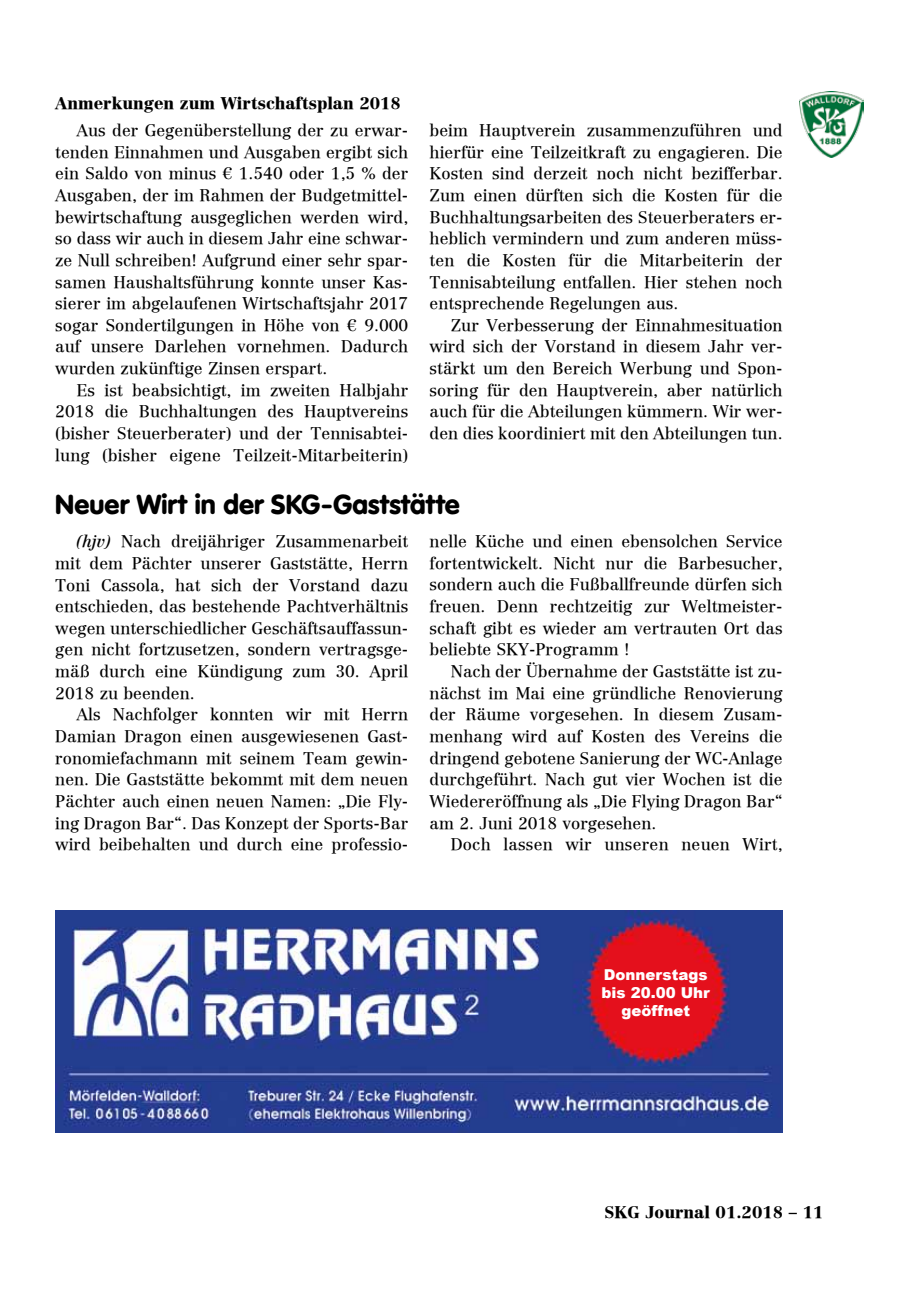
<style>
.page{position:relative;width:906px;height:1289px;background:#fff}
.page>*{position:absolute;margin:0;border:0;box-sizing:border-box;transform-origin:0 0}
.t1{font:900 27px "VAG Rounded";letter-spacing:.005em;color:#000}
.t2{font:16.5px/21.6px "Centennial";color:#000;text-align:justify}
.t3{font:700 16.5px "Centennial";color:#000}
.t4{font:900 15px/18px "Arial";color:#fff;text-align:center}
.s1{font-style:italic}
</style>
<div class="page">
<img style="left:799px;top:91px;width:64px;height:67px">
<img style="left:55px;top:910px;width:727px;height:222px">
<p class="t3" style="left:55px;top:93px;width:347px">Anmerkungen zum Wirtschaftsplan 2018</p>
<p class="t2" style="left:55px;top:119px;width:354px;text-indent:21px">Aus der Gegenüberstellung der zu erwar&shy;tenden Einnahmen und Ausgaben ergibt sich ein Saldo von minus € 1.540 oder 1,5 % der Ausgaben, der im Rahmen der Budgetmittel&shy;bewirtschaftung ausgeglichen werden wird, so dass wir auch in diesem Jahr eine schwar&shy;ze Null schreiben! Aufgrund einer sehr spar&shy;samen Haushaltsführung konnte unser Kas&shy;sierer im abgelaufenen Wirtschaftsjahr 2017 sogar Sondertilgungen in Höhe von € 9.000 auf unsere Darlehen vornehmen. Dadurch wurden zukünftige Zinsen erspart.</p>
<p class="t2" style="left:55px;top:379px;width:354px;text-indent:21px">Es ist beabsichtigt, im zweiten Halbjahr 2018 die Buchhaltungen des Hauptvereins (bisher Steuerberater) und der Tennisabtei&shy;lung (bisher eigene Teilzeit-Mitarbeiterin)</p>
<p class="t2" style="left:429px;top:119px;width:354px">beim Hauptverein zusammenzuführen und hierfür eine Teilzeitkraft zu engagieren. Die Kosten sind derzeit noch nicht bezifferbar.<br>Zum einen dürften sich die Kosten für die Buchhaltungsarbeiten des Steuerberaters er&shy;heblich vermindern und zum anderen müss&shy;ten die Kosten für die Mitarbeiterin der Tennisabteilung entfallen. Hier stehen noch entsprechende Regelungen aus.</p>
<p class="t2" style="left:429px;top:314px;width:354px;text-indent:21px">Zur Verbesserung der Einnahmesituation wird sich der Vorstand in diesem Jahr ver&shy;stärkt um den Bereich Werbung und Spon&shy;soring für den Hauptverein, aber natürlich auch für die Abteilungen kümmern. Wir wer&shy;den dies koordiniert mit den Abteilungen tun.</p>
<h1 class="t1" style="left:55px;top:488px;width:406px">Neuer Wirt in der SKG-Gaststätte</h1>
<p class="t2" style="left:429px;top:530px;width:354px">nelle Küche und einen ebensolchen Service fortentwickelt. Nicht nur die Barbesucher, sondern auch die Fußballfreunde dürfen sich freuen. Denn rechtzeitig zur Weltmeister&shy;schaft gibt es wieder am vertrauten Ort das beliebte SKY-Programm !</p>
<p class="t2" style="left:429px;top:660px;width:354px;text-indent:21px">Nach der Übernahme der Gaststätte ist zu&shy;nächst im Mai eine gründliche Renovierung der Räume vorgesehen. In diesem Zusam&shy;menhang wird auf Kosten des Vereins die dringend gebotene Sanierung der WC-Anlage durchgeführt. Nach gut vier Wochen ist die Wiedereröffnung als „Die Flying Dragon Bar“ am 2. Juni 2018 vorgesehen.</p>
<p class="t2" style="left:451px;top:833px;width:333px">Doch lassen wir unseren neuen Wirt,</p>
<p class="t2" style="left:55px;top:530px;width:354px;text-indent:21px"><span class="s1">(hjv)</span> Nach dreijähriger Zusammenarbeit mit dem Pächter unserer Gaststätte, Herrn Toni Cassola, hat sich der Vorstand dazu entschieden, das bestehende Pachtverhältnis wegen unterschiedlicher Geschäftsauffassun&shy;gen nicht fortzusetzen, sondern vertragsge&shy;mäß durch eine Kündigung zum 30. April 2018 zu beenden.</p>
<p class="t2" style="left:55px;top:703px;width:354px;text-indent:21px">Als Nachfolger konnten wir mit Herrn Damian Dragon einen ausgewiesenen Gast&shy;ronomiefachmann mit seinem Team gewin&shy;nen. Die Gaststätte bekommt mit dem neuen Pächter auch einen neuen Namen: „Die Fly&shy;ing Dragon Bar“. Das Konzept der Sports-Bar wird beibehalten und durch eine professio-</p>
<p class="t4" style="left:601px;top:964px;width:110px">Donnerstags bis 20.00 Uhr geöffnet</p>
<p class="t3" style="left:604px;top:1201px;width:221px">SKG Journal 01.2018 – 11</p>
</div>
